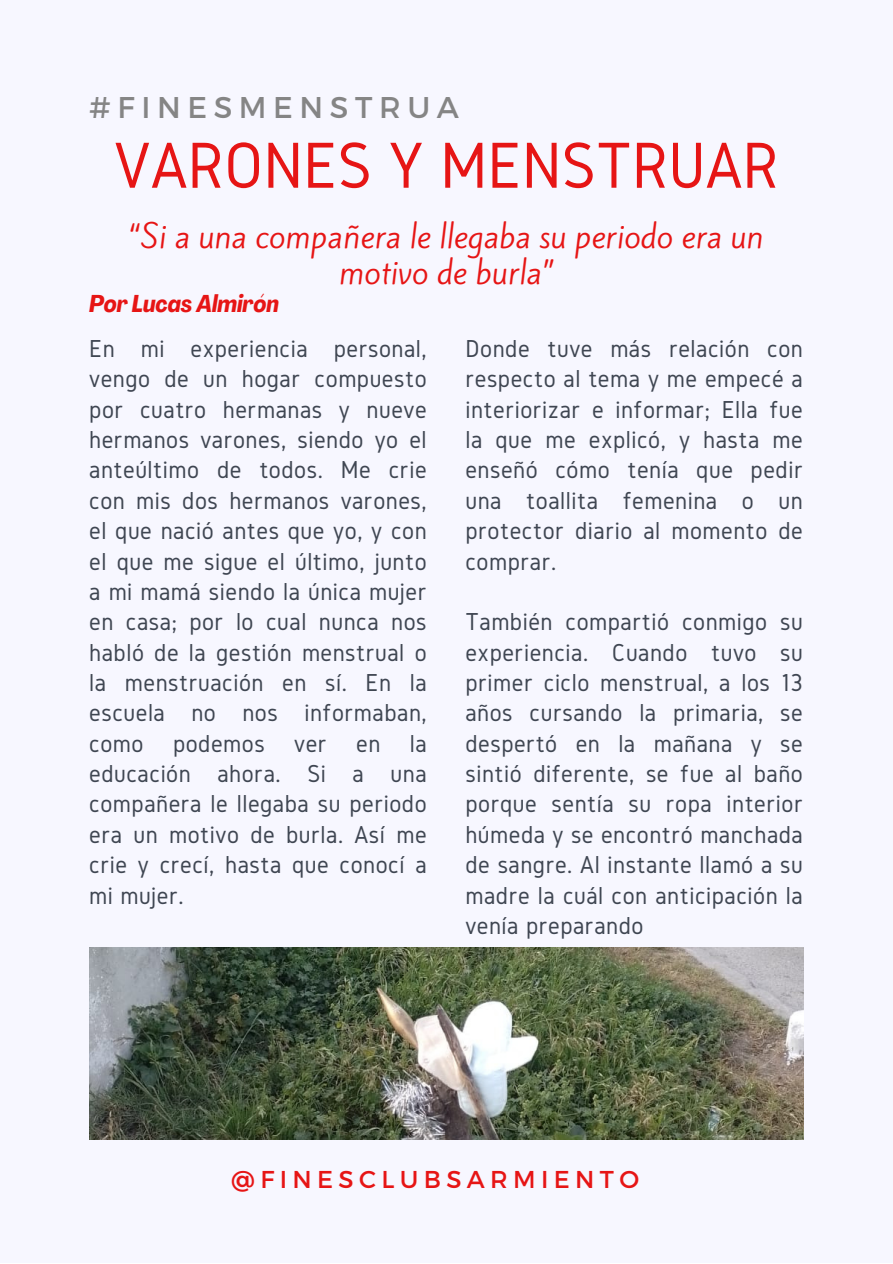
<style>
.page{position:relative;width:893px;height:1264px;background:#fff}
.page>*{position:absolute;margin:0;border:0;box-sizing:border-box;transform-origin:0 0}
.t1{font:67.5px "Gidole";color:#e61515}
.t2{font:30.15px/36px "Kite One";color:#e61515;text-align:center}
.t3{font:30px "Montserrat";letter-spacing:.22em;color:#858585}
.t4{font:25.5px/30.3px "Gidole";letter-spacing:.02em;color:#3f4652;text-align:justify}
.t5{font:24.3px "Montserrat";letter-spacing:.22em;color:#e61515}
.t6{font:italic 700 condensed 24px "Agrandir";color:#e61515}
</style>
<div class="page">
<div style="left:0;top:0;width:892px;height:1262px;background:#f7f7ff"></div>
<img style="left:89px;top:947px;width:714px;height:192px">
<p class="t3" style="left:89px;top:88px;width:371px">#FINESMENSTRUA</p>
<p class="t1" style="left:114px;top:128px;width:666px">VARONES Y MENSTRUAR</p>
<p class="t2" style="left:129px;top:219px;width:635px">“Si a una compañera le llegaba su periodo era un motivo de burla”</p>
<p class="t6" style="left:89px;top:294px;width:191px">Por Lucas Almirón</p>
<p class="t4" style="left:89px;top:333px;width:339px">En mi experiencia personal, vengo de un hogar compuesto por cuatro hermanas y nueve hermanos varones, siendo yo el anteúltimo de todos. Me crie con mis dos hermanos varones, el que nació antes que yo, y con el que me sigue el último, junto a mi mamá siendo la única mujer en casa; por lo cual nunca nos habló de la gestión menstrual o la menstruación en sí. En la escuela no nos informaban, como podemos ver en la educación ahora. Si a una compañera le llegaba su periodo era un motivo de burla. Así me crie y crecí, hasta que conocí a mi mujer.</p>
<p class="t4" style="left:465px;top:333px;width:339px">Donde tuve más relación con respecto al tema y me empecé a interiorizar e informar; Ella fue la que me explicó, y hasta me enseñó cómo tenía que pedir una toallita femenina o un protector diario al momento de comprar.</p>
<p class="t4" style="left:465px;top:606px;width:339px">También compartió conmigo su experiencia. Cuando tuvo su primer ciclo menstrual, a los 13 años cursando la primaria, se despertó en la mañana y se sintió diferente, se fue al baño porque sentía su ropa interior húmeda y se encontró manchada de sangre. Al instante llamó a su madre la cuál con anticipación la venía preparando</p>
<p class="t5" style="left:231px;top:1163px;width:409px">@FINESCLUBSARMIENTO</p>
</div>
